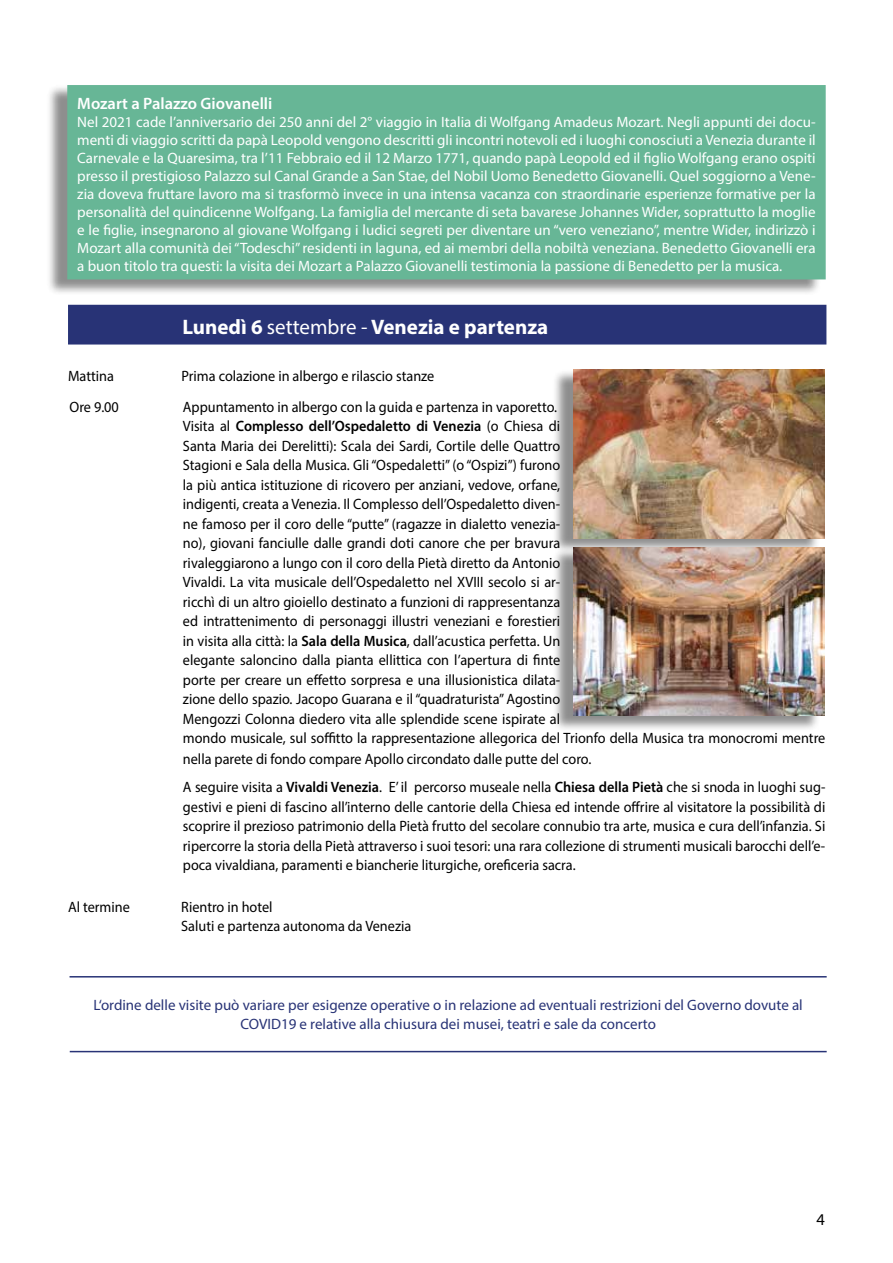
<style>
.page{position:relative;width:893px;height:1263px;background:#fff}
.page>*{position:absolute;margin:0;border:0;box-sizing:border-box;transform-origin:0 0}
.t1{font:700 21px "Myriad Pro";color:#fff}
.t2{font:600 16.5px "Myriad Pro";color:#fff}
.t3{font:16.5px "Myriad Pro";color:#000}
.t4{font:15px/19.5px "Myriad Pro";color:#000;scale:.95 1}
.t5{font:15px/18px "Myriad Pro";color:#fff;text-align:justify}
.t6{font:15px/19.5px "Myriad Pro";color:#283376;text-align:center}
.s1{font-weight:400}
.s2{font-weight:600}
</style>
<div class="page">
<div style="left:46px;top:85px;width:775px;height:210px;background:#000;opacity:.45"></div>
<div style="left:68px;top:86px;width:757px;height:193px;background:#67b696"></div>
<div style="left:67px;top:85px;width:759px;height:194px;border:2px solid #67b696"></div>
<div style="left:69px;top:305px;width:757px;height:39px;background:#283376"></div>
<div style="left:552px;top:369px;width:268px;height:185px;background:#000;opacity:.45"></div>
<img style="left:573px;top:370px;width:252px;height:168px">
<div style="left:552px;top:547px;width:268px;height:185px;background:#000;opacity:.45"></div>
<img style="left:573px;top:547px;width:252px;height:169px">
<hr style="left:70px;top:976px;width:757px;height:1px;background:#283376">
<hr style="left:70px;top:1051px;width:757px;height:1px;background:#283376">
<p class="t2" style="left:77px;top:93px;width:197px">Mozart a Palazzo Giovanelli</p>
<p class="t5" style="left:77px;top:113px;width:740px">Nel 2021 cade l’anniversario dei 250 anni del 2° viaggio in Italia di Wolfgang Amadeus Mozart. Negli appunti dei docu&shy;menti di viaggio scritti da papà Leopold vengono descritti gli incontri notevoli ed i luoghi conosciuti a Venezia durante il Carnevale e la Quaresima, tra l’11 Febbraio ed il 12 Marzo 1771, quando papà Leopold ed il figlio Wolfgang erano ospiti presso il prestigioso Palazzo sul Canal Grande a San Stae, del Nobil Uomo Benedetto Giovanelli. Quel soggiorno a Vene&shy;zia doveva fruttare lavoro ma si trasformò invece in una intensa vacanza con straordinarie esperienze formative per la personalità del quindicenne Wolfgang. La famiglia del mercante di seta bavarese Johannes Wider, soprattutto la moglie e le figlie, insegnarono al giovane Wolfgang i ludici segreti per diventare un “vero veneziano”, mentre Wider, indirizzò i Mozart alla comunità dei “Todeschi” residenti in laguna, ed ai membri della nobiltà veneziana. Benedetto Giovanelli era a buon titolo tra questi: la visita dei Mozart a Palazzo Giovanelli testimonia la passione di Benedetto per la musica.</p>
<h1 class="t1" style="left:182px;top:313px;width:367px">Lunedì 6 <span class="s1">settembre -</span> Venezia e partenza</h1>
<p class="t4" style="left:68px;top:366px;width:50px">Mattina</p>
<p class="t4" style="left:182px;top:361px;width:397px;line-height:30.5px">Prima colazione in albergo e rilascio stanze<br>Appuntamento in albergo con la guida e partenza in vaporetto.</p>
<p class="t4" style="left:183px;top:416px;width:678px">Visita al <span class="s2">Complesso dell’Ospedaletto di Venezia</span> (o Chiesa di<br>Santa Maria dei Derelitti): Scala dei Sardi, Cortile delle Quattro<br>Stagioni e Sala della Musica. Gli “Ospedaletti” (o “Ospizi”) furono<br>la più antica istituzione di ricovero per anziani, vedove, orfane,<br>indigenti, creata a Venezia. Il Complesso dell’Ospedaletto diven-<br>ne famoso per il coro delle “putte” (ragazze in dialetto venezia-<br>no), giovani fanciulle dalle grandi doti canore che per bravura<br>rivaleggiarono a lungo con il coro della Pietà diretto da Antonio<br>Vivaldi. La vita musicale dell’Ospedaletto nel XVIII secolo si ar-<br>ricchì di un altro gioiello destinato a funzioni di rappresentanza<br>ed intrattenimento di personaggi illustri veneziani e forestieri<br>in visita alla città: la <span class="s2">Sala della Musica</span>, dall’acustica perfetta. Un<br>elegante saloncino dalla pianta ellittica con l’apertura di finte<br>porte per creare un effetto sorpresa e una illusionistica dilata-<br>zione dello spazio. Jacopo Guarana e il “quadraturista” Agostino<br>Mengozzi Colonna diedero vita alle splendide scene ispirate al<br>mondo musicale, sul soffitto la rappresentazione allegorica del Trionfo della Musica tra monocromi mentre</p>
<p class="t4" style="left:183px;top:745px;width:678px;line-height:28px">nella parete di fondo compare Apollo circondato dalle putte del coro.<br>A seguire visita a <span class="s2">Vivaldi Venezia</span>. E’ il percorso museale nella <span class="s2">Chiesa della Pietà</span> che si snoda in luoghi sug-</p>
<p class="t4" style="left:183px;top:797px;width:678px;text-align:justify">gestivi e pieni di fascino all’interno delle cantorie della Chiesa ed intende offrire al visitatore la possibilità di scoprire il prezioso patrimonio della Pietà frutto del secolare connubio tra arte, musica e cura dell’infanzia. Si ripercorre la storia della Pietà attraverso i suoi tesori: una rara collezione di strumenti musicali barocchi dell’e&shy;poca vivaldiana, paramenti e biancherie liturgiche, oreficeria sacra.</p>
<p class="t4" style="left:70px;top:397px;width:53px">Ore 9.00</p>
<p class="t4" style="left:68px;top:897px;width:67px">Al termine</p>
<p class="t4" style="left:181px;top:897px;width:244px">Rientro in hotel<br>Saluti e partenza autonoma da Venezia</p>
<p class="t6" style="left:94px;top:995px;width:711px">L‘ordine delle visite può variare per esigenze operative o in relazione ad eventuali restrizioni del Governo dovute al<br>COVID19 e relative alla chiusura dei musei, teatri e sale da concerto</p>
<p class="t3" style="left:816px;top:1210px;width:10px">4</p>
</div>
